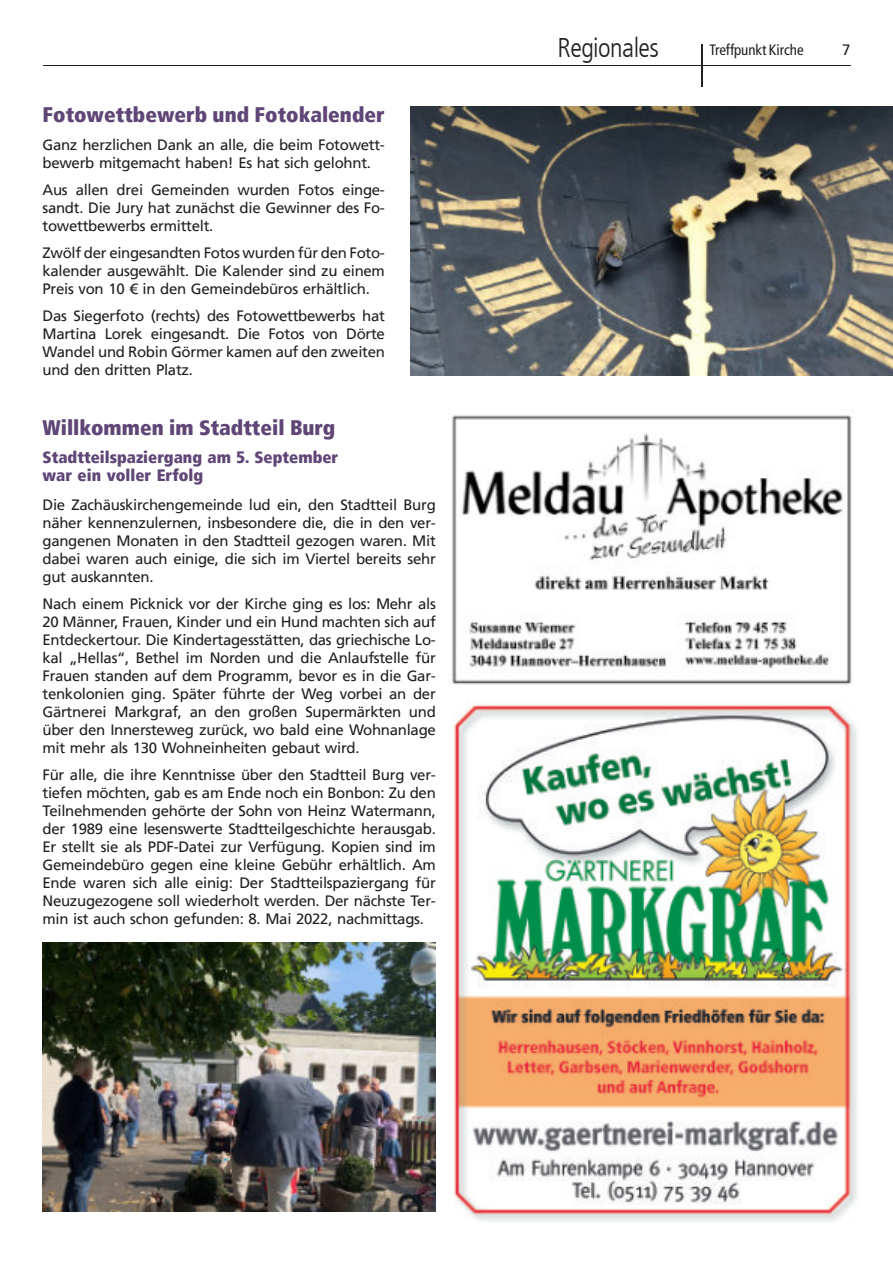
<style>
.page{position:relative;width:893px;height:1263px;background:#fff}
.page>*{position:absolute;margin:0;border:0;box-sizing:border-box;transform-origin:0 0}
.t1{font:300 condensed 27px "Frutiger LT";letter-spacing:-.02em;color:#231f20}
.t2{font:900 condensed 21px "Frutiger LT";color:#5f4676}
.t3{font:900 condensed 16.5px/18px "Frutiger LT";color:#5f4676}
.t4{font:15px/18px "Frutiger LT";letter-spacing:-.02em;color:#231f20;text-align:justify}
.t5{font:condensed 15px "Frutiger LT";letter-spacing:-.005em;color:#231f20}
</style>
<div class="page">
<hr style="left:702px;top:44px;width:1px;height:43px;background:#231f20">
<hr style="left:43px;top:65px;width:807px;height:1px;background:#231f20">
<img style="left:451px;top:415px;width:401px;height:270px">
<img style="left:43px;top:943px;width:393px;height:269px">
<img style="left:410px;top:106px;width:483px;height:269px">
<img style="left:454px;top:704px;width:403px;height:517px">
<h2 class="t2" style="left:43px;top:106px;width:344px">Fotowettbewerb und Fotokalender</h2>
<p class="t4" style="left:43px;top:137px;width:344px">Ganz herzlichen Dank an alle, die beim Fotowett&shy;bewerb mitgemacht haben! Es hat sich gelohnt.</p>
<p class="t4" style="left:43px;top:182px;width:344px">Aus allen drei Gemeinden wurden Fotos einge&shy;sandt. Die Jury hat zunächst die Gewinner des Fo&shy;towettbewerbs ermittelt.</p>
<p class="t4" style="left:43px;top:245px;width:344px">Zwölf der eingesandten Fotos wurden für den Foto&shy;kalender ausgewählt. Die Kalender sind zu einem Preis von 10 € in den Gemeindebüros erhältlich.</p>
<p class="t4" style="left:43px;top:308px;width:344px">Das Siegerfoto (rechts) des Fotowettbewerbs hat Martina Lorek eingesandt. Die Fotos von Dörte Wandel und Robin Görmer kamen auf den zweiten und den dritten Platz.</p>
<h2 class="t2" style="left:43px;top:419px;width:294px">Willkommen im Stadtteil Burg</h2>
<p class="t3" style="left:43px;top:450px;width:297px">Stadtteilspaziergang am 5. September war ein voller Erfolg</p>
<p class="t4" style="left:43px;top:497px;width:395px">Die Zachäuskirchengemeinde lud ein, den Stadtteil Burg näher kennenzulernen, insbesondere die, die in den ver&shy;gangenen Monaten in den Stadtteil gezogen waren. Mit dabei waren auch einige, die sich im Viertel bereits sehr gut auskannten.</p>
<p class="t4" style="left:43px;top:596px;width:395px">Nach einem Picknick vor der Kirche ging es los: Mehr als 20 Männer, Frauen, Kinder und ein Hund machten sich auf Entdeckertour. Die Kindertagesstätten, das griechische Lo&shy;kal „Hellas“, Bethel im Norden und die Anlaufstelle für Frauen standen auf dem Programm, bevor es in die Gar&shy;tenkolonien ging. Später führte der Weg vorbei an der Gärtnerei Markgraf, an den großen Supermärkten und über den Innersteweg zurück, wo bald eine Wohnanlage mit mehr als 130 Wohneinheiten gebaut wird.</p>
<p class="t4" style="left:43px;top:767px;width:395px">Für alle, die ihre Kenntnisse über den Stadtteil Burg ver&shy;tiefen möchten, gab es am Ende noch ein Bonbon: Zu den Teilnehmenden gehörte der Sohn von Heinz Watermann, der 1989 eine lesenswerte Stadtteilgeschichte herausgab.<br>Er stellt sie als PDF-Datei zur Verfügung. Kopien sind im Gemeindebüro gegen eine kleine Gebühr erhältlich. Am Ende waren sich alle einig: Der Stadtteilspaziergang für Neuzugezogene soll wiederholt werden. Der nächste Ter&shy;min ist auch schon gefunden: 8. Mai 2022, nachmittags.</p>
<h1 class="t1" style="left:557px;top:37px;width:103px">Regionales</h1>
<h1 class="t1" style="left:599px;top:37px;width:62px">Rubrik</h1>
<p class="t5" style="left:709px;top:44px;width:96px">Treffpunkt Kirche</p>
<p class="t4" style="left:842px;top:42px;width:10px">7</p>
</div>
